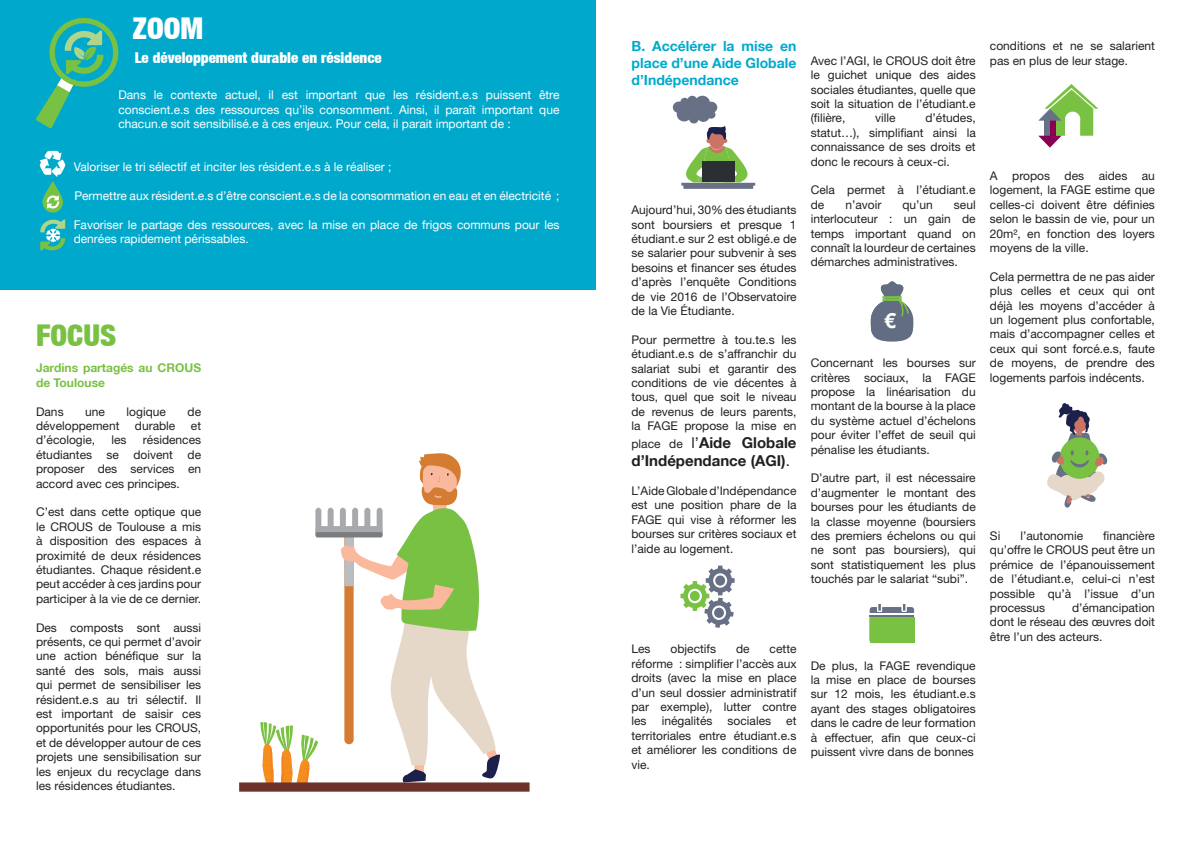
<style>
.page{position:relative;width:1191px;height:842px;background:#fff}
.page>*{position:absolute;margin:0;border:0;box-sizing:border-box;transform-origin:0 0}
.t1{font:900 condensed 30px "Helvetica Neue LT";color:#79c142}
.t2{font:900 condensed 30px "Helvetica Neue LT";color:#fff}
.t3{font:700 21px "Helvetica Neue LT";color:#fff}
.t4{font:700 15px/18px "Helvetica Neue LT";color:#231f20}
.t5{font:900 condensed 15px "Helvetica Neue LT";color:#fff}
.t6{font:700 14px/16.8px "Helvetica Neue LT";color:#00a9cc;text-align:justify}
.t7{font:12px/14.4px "Helvetica Neue";color:#231f20;text-align:justify}
.t8{font:12px/14.4px "Helvetica Neue LT";color:#fff;text-align:justify}
.t9{font:700 12px/14.4px "Helvetica Neue LT";color:#79c142}
.s1{font-family:"Helvetica Neue";font-weight:400;font-size:12px}
.s2{font-family:"Helvetica Neue";font-weight:400}
</style>
<div class="page">
<div style="left:0;top:0;width:595px;height:289px;background:#00a9cc"></div>
<svg style="left:36px;top:17px;width:83px;height:111px"></svg>
<svg style="left:39px;top:151px;width:26px;height:100px"></svg>
<svg style="left:239px;top:782px;width:290px;height:10px"></svg>
<svg style="left:260px;top:453px;width:240px;height:339px"></svg>
<svg style="left:672px;top:96px;width:83px;height:93px"></svg>
<svg style="left:1038px;top:84px;width:60px;height:64px"></svg>
<svg style="left:680px;top:566px;width:54px;height:62px"></svg>
<div style="left:714px;top:608px;width:10px;height:10px;background:#687086;border-radius:50%"></div>
<div style="left:715px;top:575px;width:10px;height:11px;background:#687086;border-radius:50%"></div>
<div style="left:690px;top:591px;width:9px;height:10px;background:#79c142;border-radius:50%"></div>
<svg style="left:870px;top:281px;width:44px;height:61px"></svg>
<svg style="left:869px;top:604px;width:45px;height:13px"></svg>
<div style="left:869px;top:617px;width:45px;height:26px;background:#79c142"></div>
<svg style="left:1047px;top:403px;width:60px;height:105px"></svg>
<h1 class="t2" style="left:133px;top:10px;width:72px">ZOOM</h1>
<p class="t5" style="left:135px;top:49px;width:249px">Le développement durable en résidence</p>
<p class="t8" style="left:118px;top:88px;width:442px">Dans le contexte actuel, il est important que les résident.e.s puissent être conscient.e.s des ressources qu’ils consomment. Ainsi, il paraît important que chacun.e soit sensibilisé.e à ces enjeux. Pour cela, il parait important de :</p>
<p class="t8" style="left:74px;top:160px;width:319px">Valoriser le tri sélectif et inciter les résident.e.s à le réaliser ;</p>
<p class="t8" style="left:74px;top:188px;width:486px">Permettre aux résident.e.s d’être conscient.e.s de la consommation en eau et en électricité ;</p>
<p class="t8" style="left:74px;top:217px;width:487px">Favoriser le partage des ressources, avec la mise en place de frigos communs pour les denrées rapidement périssables.</p>
<h1 class="t1" style="left:36px;top:317px;width:82px">FOCUS</h1>
<p class="t9" style="left:36px;top:361px;width:166px">Jardins partagés au CROUS de Toulouse</p>
<p class="t7" style="left:36px;top:404px;width:29px">Dans</p>
<p class="t7" style="left:85px;top:404px;width:21px">une</p>
<p class="t7" style="left:127px;top:404px;width:41px">logique</p>
<p class="t7" style="left:188px;top:404px;width:15px">de</p>
<p class="t7" style="left:36px;top:418px;width:85px">développement</p>
<p class="t7" style="left:135px;top:418px;width:42px">durable</p>
<p class="t7" style="left:191px;top:418px;width:12px">et</p>
<p class="t7" style="left:36px;top:433px;width:61px">d’écologie,</p>
<p class="t7" style="left:111px;top:433px;width:17px">les</p>
<p class="t7" style="left:36px;top:433px;width:166px;text-indent:107px">résidences étudiantes se doivent de proposer des services en accord avec ces principes.</p>
<p class="t7" style="left:36px;top:505px;width:166px">C’est dans cette optique que le CROUS de Toulouse a mis à disposition des espaces à proximité de deux résidences étudiantes. Chaque résident.e peut accéder à ces jardins pour participer à la vie de ce dernier.</p>
<p class="t7" style="left:36px;top:620px;width:166px">Des composts sont aussi présents, ce qui permet d’avoir une action bénéfique sur la santé des sols, mais aussi qui permet de sensibiliser les résident.e.s au tri sélectif. Il est important de saisir ces opportunités pour les CROUS, et de développer autour de ces projets une sensibilisation sur les enjeux du recyclage dans les résidences étudiantes.</p>
<p class="t6" style="left:631px;top:37px;width:166px">B. Accélérer la mise en place d’une Aide Globale d’Indépendance</p>
<p class="t7" style="left:631px;top:203px;width:166px">Aujourd’hui, 30% des étudiants sont boursiers et presque 1 étudiant.e sur 2 est obligé.e de se salarier pour subvenir à ses besoins et financer ses études d’après l’enquête Conditions de vie 2016 de l’Observatoire de la Vie Étudiante.</p>
<p class="t7" style="left:631px;top:332px;width:166px">Pour permettre à tou.te.s les étudiant.e.s de s’affranchir du salariat subi et garantir des conditions de vie décentes à tous, quel que soit le niveau de revenus de leurs parents, la FAGE propose la mise en</p>
<p class="t4" style="left:631px;top:433px;width:166px"><span class="s1">place de</span> <span class="s2">l’</span>Aide Globale d’Indépendance (AGI)<span class="s2">.</span></p>
<p class="t7" style="left:631px;top:483px;width:166px">L’Aide Globale d’Indépendance est une position phare de la FAGE qui vise à réformer les bourses sur critères sociaux et l’aide au logement.</p>
<p class="t7" style="left:810px;top:53px;width:166px">Avec l’AGI, le CROUS doit être le guichet unique des aides sociales étudiantes, quelle que soit la situation de l’étudiant.e (filière,</p>
<p class="t7" style="left:810px;top:111px;width:166px;text-indent:115px">d’études, statut…), simplifiant ainsi la connaissance de ses droits et donc le recours à ceux-ci.</p>
<p class="t7" style="left:810px;top:183px;width:166px">Cela permet à l’étudiant.e de</p>
<p class="t7" style="left:875px;top:111px;width:22px">ville</p>
<p class="t7" style="left:810px;top:197px;width:166px;text-indent:143px">seul interlocuteur : un gain de temps important quand on connaît la lourdeur de certaines démarches administratives.</p>
<p class="t7" style="left:845px;top:197px;width:37px">n’avoir</p>
<p class="t7" style="left:902px;top:197px;width:32px">qu’un</p>
<h2 class="t3" style="left:884px;top:307px;width:13px">€</h2>
<p class="t7" style="left:810px;top:356px;width:166px">Concernant les bourses sur critères sociaux, la FAGE propose la linéarisation du montant de la bourse à la place du système actuel d’échelons pour éviter l’effet de seuil qui pénalise les étudiants.</p>
<p class="t7" style="left:810px;top:471px;width:166px">D’autre part, il est nécessaire d’augmenter le montant des bourses pour les étudiants de la classe moyenne (boursiers des premiers échelons ou qui ne sont pas boursiers), qui sont statistiquement les plus touchés par le salariat “subi”.</p>
<p class="t7" style="left:631px;top:642px;width:21px">Les</p>
<p class="t7" style="left:670px;top:642px;width:47px">objectifs</p>
<p class="t7" style="left:736px;top:642px;width:15px">de</p>
<p class="t7" style="left:631px;top:642px;width:166px;text-indent:138px">cette réforme : simplifier l’accès aux droits (avec la mise en place d’un seul dossier administratif par exemple), lutter contre les</p>
<p class="t7" style="left:662px;top:714px;width:52px">inégalités</p>
<p class="t7" style="left:727px;top:714px;width:45px">sociales</p>
<p class="t7" style="left:631px;top:714px;width:166px;text-indent:155px">et territoriales entre étudiant.e.s et améliorer les conditions de vie.</p>
<p class="t7" style="left:810px;top:658px;width:166px">De plus, la FAGE revendique la mise en place de bourses sur 12 mois, les étudiant.e.s ayant des stages obligatoires dans le cadre de leur formation à effectuer, afin que ceux-ci puissent vivre dans de bonnes</p>
<p class="t7" style="left:990px;top:39px;width:166px">conditions et ne se salarient pas en plus de leur stage.</p>
<p class="t7" style="left:990px;top:168px;width:166px">A propos des aides au logement, la FAGE estime que celles-ci doivent être définies selon le bassin de vie, pour un 20m², en fonction des loyers moyens de la ville.</p>
<p class="t7" style="left:990px;top:269px;width:166px">Cela permettra de ne pas aider plus celles et ceux qui ont déjà les moyens d’accéder à un logement plus confortable, mais d’accompagner celles et ceux qui sont forcé.e.s, faute de moyens, de prendre des logements parfois indécents.</p>
<p class="t7" style="left:990px;top:528px;width:166px;text-indent:113px">financière qu’offre le CROUS peut être un prémice de l’épanouissement de l’étudiant.e, celui-ci n’est possible qu’à l’issue d’un processus</p>
<p class="t7" style="left:990px;top:528px;width:12px">Si</p>
<p class="t7" style="left:1020px;top:528px;width:64px">l’autonomie</p>
<p class="t7" style="left:990px;top:600px;width:166px;text-indent:82px">d’émancipation dont le réseau des œuvres doit être l’un des acteurs.</p>
</div>
